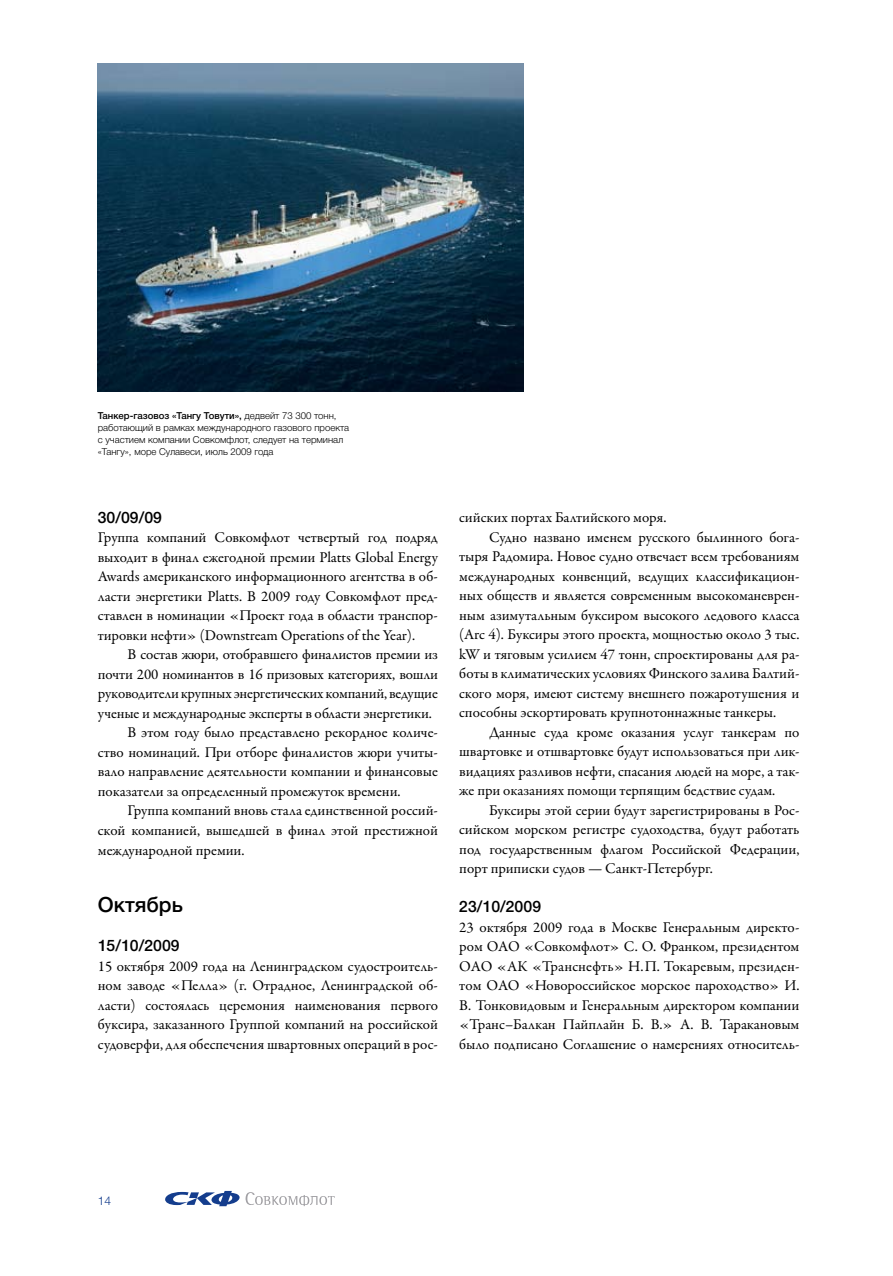
<style>
.page{position:relative;width:893px;height:1276px;background:#fff}
.page>*{position:absolute;margin:0;border:0;box-sizing:border-box;transform-origin:0 0}
.t1{font:500 21px "Helvetica Neue Cyr";color:#000}
.t2{font:500 15.9px "Helvetica Neue Cyr";color:#000}
.t3{font:15px/19.5px "Garamond Premr Pro";letter-spacing:-.005em;color:#000;text-align:justify}
.t4{font:300 12px "Helvetica Neue Cyr";color:#143d8d}
.t5{font:300 9.6px/12px "Helvetica Neue Cyr";color:#000}
.s1{font-weight:500}
</style>
<div class="page">
<svg style="left:165px;top:1191px;width:170px;height:15px"></svg>
<img style="left:98px;top:64px;width:425px;height:327px">
<p class="t5" style="left:98px;top:410px;width:253px"><span class="s1">Танкер-газовоз «Тангу Товути»,</span> дедвейт 73 300 тонн, работающий в рамках международного газового проекта с участием компании Совкомфлот, следует на терминал «Тангу», море Сулавеси, июль 2009 года</p>
<p class="t2" style="left:98px;top:508px;width:66px">30/09/09</p>
<p class="t3" style="left:98px;top:528px;width:342px">Группа компаний Совкомфлот четвертый год подряд выходит в финал ежегодной премии Platts Global Energy Awards американского информационного агентства в об&shy;ласти энергетики Platts. В 2009 году Совкомфлот пред&shy;ставлен в номинации «Проект года в области транспор&shy;тировки нефти» (Downstream Operations of the Year).</p>
<p class="t3" style="left:128px;top:645px;width:312px">В состав жюри, отобравшего финалистов премии из</p>
<p class="t3" style="left:98px;top:665px;width:342px">почти 200 номинантов в 16 призовых категориях, вошли</p>
<p class="t3" style="left:98px;top:684px;width:342px">руководители крупных энергетических компаний, ведущие</p>
<p class="t3" style="left:98px;top:704px;width:336px">ученые и международные эксперты в области энергетики.</p>
<p class="t3" style="left:128px;top:723px;width:312px">В этом году было представлено рекордное количе-</p>
<p class="t3" style="left:98px;top:743px;width:342px">ство номинаций. При отборе финалистов жюри учиты-</p>
<p class="t3" style="left:98px;top:762px;width:342px">вало направление деятельности компании и финансовые</p>
<p class="t3" style="left:98px;top:782px;width:304px">показатели за определенный промежуток времени.</p>
<p class="t3" style="left:128px;top:801px;width:312px">Группа компаний вновь стала единственной россий-</p>
<p class="t3" style="left:98px;top:821px;width:342px">ской компанией, вышедшей в финал этой престижной</p>
<p class="t3" style="left:98px;top:840px;width:148px">международной премии.</p>
<h1 class="t1" style="left:98px;top:893px;width:87px">Октябрь</h1>
<p class="t2" style="left:98px;top:937px;width:83px">15/10/2009</p>
<p class="t3" style="left:98px;top:956px;width:342px">15 октября 2009 года на Ленинградском судостроитель&shy;ном заводе «Пелла» (г. Отрадное, Ленинградской об&shy;ласти) состоялась церемония наименования первого буксира, заказанного Группой компаний на российской судоверфи, для обеспечения швартовных операций в рос-</p>
<p class="t3" style="left:459px;top:508px;width:209px">сийских портах Балтийского моря.</p>
<p class="t3" style="left:489px;top:527px;width:312px">Судно названо именем русского былинного бога-</p>
<p class="t3" style="left:459px;top:547px;width:342px">тыря Радомира. Новое судно отвечает всем требованиям</p>
<p class="t3" style="left:459px;top:566px;width:342px">международных конвенций, ведущих классификацион-</p>
<p class="t3" style="left:459px;top:586px;width:342px">ных обществ и является современным высокоманеврен-</p>
<p class="t3" style="left:459px;top:605px;width:342px">ным азимутальным буксиром высокого ледового класса</p>
<p class="t3" style="left:459px;top:625px;width:342px">(Arc 4). Буксиры этого проекта, мощностью около 3 тыс.</p>
<p class="t3" style="left:459px;top:644px;width:342px">kW и тяговым усилием 47 тонн, спроектированы для ра-</p>
<p class="t3" style="left:459px;top:664px;width:342px">боты в климатических условиях Финского залива Балтий-</p>
<p class="t3" style="left:459px;top:683px;width:342px">ского моря, имеют систему внешнего пожаротушения и</p>
<p class="t3" style="left:459px;top:703px;width:318px">способны эскортировать крупнотоннажные танкеры.</p>
<p class="t3" style="left:489px;top:722px;width:312px">Данные суда кроме оказания услуг танкерам по</p>
<p class="t3" style="left:459px;top:742px;width:342px">швартовке и отшвартовке будут использоваться при лик-</p>
<p class="t3" style="left:459px;top:761px;width:342px">видациях разливов нефти, спасания людей на море, а так-</p>
<p class="t3" style="left:459px;top:781px;width:318px">же при оказаниях помощи терпящим бедствие судам.</p>
<p class="t3" style="left:489px;top:800px;width:312px">Буксиры этой серии будут зарегистрированы в Рос-</p>
<p class="t3" style="left:459px;top:820px;width:342px">сийском морском регистре судоходства, будут работать</p>
<p class="t3" style="left:459px;top:839px;width:342px">под государственным флагом Российской Федерации,</p>
<p class="t3" style="left:459px;top:859px;width:255px">порт приписки судов — Санкт-Петербург.</p>
<p class="t2" style="left:459px;top:898px;width:83px">23/10/2009</p>
<p class="t3" style="left:459px;top:917px;width:342px">23 октября 2009 года в Москве Генеральным директо&shy;ром ОАО «Совкомфлот» С. О. Франком, президентом ОАО «АК «Транснефть» Н. П. Токаревым, президен&shy;том ОАО «Новороссийское морское пароходство» И.<br>В. Тонковидовым и Генеральным директором компании «Транс–Балкан Пайплайн Б. В.» А. В. Таракановым было подписано Соглашение о намерениях относитель-</p>
<p class="t4" style="left:98px;top:1194px;width:15px">14</p>
</div>
